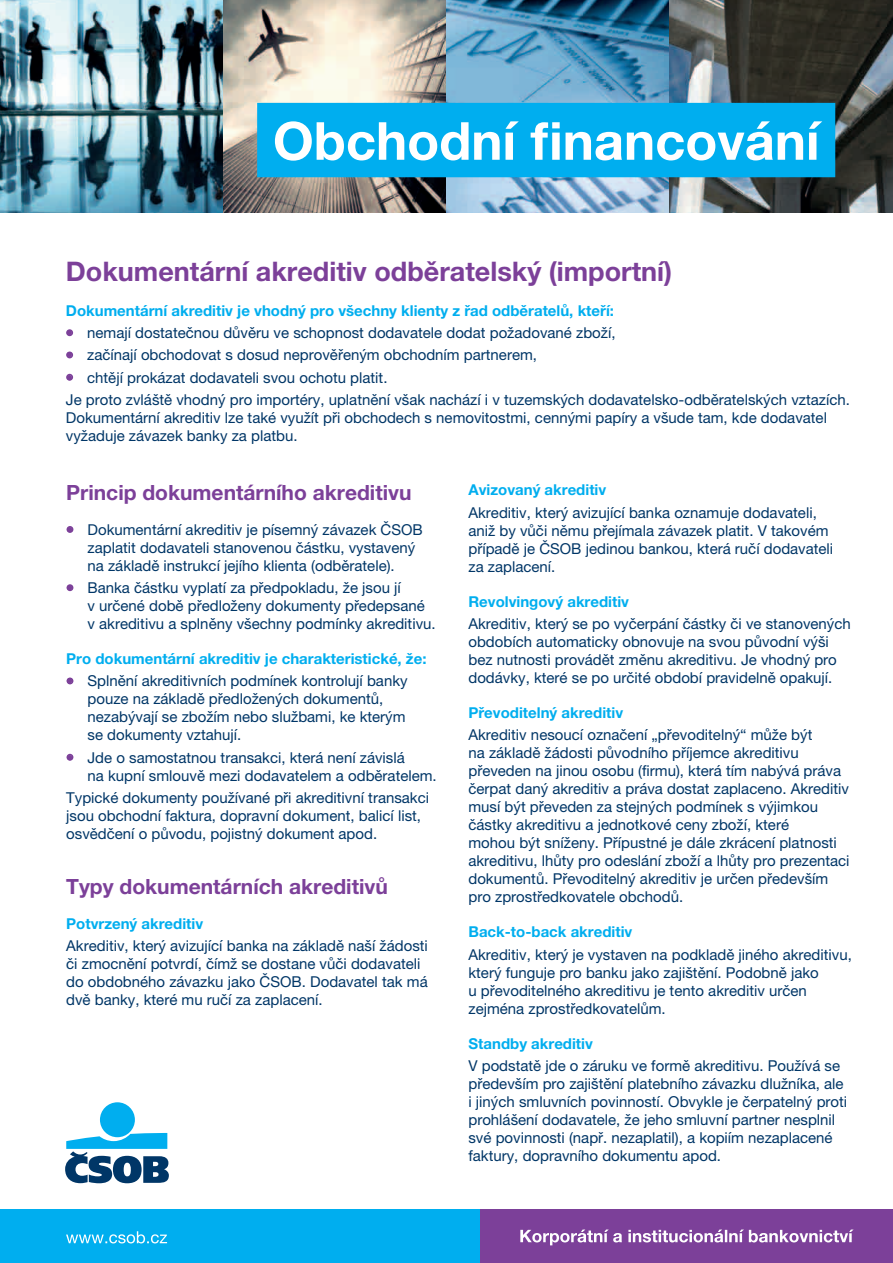
<style>
.page{position:relative;width:893px;height:1263px;background:#fff}
.page>*{position:absolute;margin:0;border:0;box-sizing:border-box;transform-origin:0 0}
.t1{font:700 52.5px "Helvetica Neue LT Pro";color:#fff}
.TF_nadpis_hlavni{font:700 27px "Helvetica Neue LT Pro";color:#7c4099}
.TF_nadpis{font:700 21px "Helvetica Neue LT Pro";color:#7c4099}
.TF_normal_text{font:15px/18px "Helvetica Neue LT Pro";color:#003667}
.TF_odrazky{font:15px/18px "Helvetica Neue LT Pro";color:#003667}
.TF_podnadpis_1{font:700 15px "Helvetica Neue LT Pro";color:#00aeef}
.s1{color:#7c4099}
</style>
<div class="page">
<div style="left:0;top:1209px;width:893px;height:54px;background:#00aeef"></div>
<div style="left:100px;top:1102px;width:35px;height:35px;background:#00aeef;border-radius:50%"></div>
<svg style="left:65px;top:1133px;width:104px;height:50px"></svg>
<svg style="left:66px;top:1231px;width:101px;height:12px"></svg>
<div style="left:480px;top:1209px;width:413px;height:54px;background:#7c4099"></div>
<svg style="left:520px;top:1229px;width:334px;height:16px"></svg>
<img style="left:0;top:0;width:223px;height:213px">
<svg style="left:223px;top:0;width:223px;height:213px;background:#b8afa3"></svg>
<svg style="left:446px;top:0;width:224px;height:213px;background:#669dc1"></svg>
<svg style="left:670px;top:0;width:223px;height:213px;background:#464a48"></svg>
<div style="left:257px;top:103px;width:578px;height:74px;background:#00aeef"></div>
<div style="left:66px;top:329px;width:7px;height:7px;border:2px solid #7c4099;border-radius:50%"></div>
<div style="left:66px;top:352px;width:7px;height:6px;border:2px solid #7c4099;border-radius:50%"></div>
<div style="left:66px;top:374px;width:7px;height:7px;border:2px solid #7c4099;border-radius:50%"></div>
<div style="left:67px;top:526px;width:6px;height:7px;border:2px solid #7c4099;border-radius:50%"></div>
<div style="left:67px;top:584px;width:6px;height:7px;border:2px solid #7c4099;border-radius:50%"></div>
<div style="left:67px;top:677px;width:6px;height:7px;border:2px solid #7c4099;border-radius:50%"></div>
<div style="left:67px;top:754px;width:6px;height:7px;border:2px solid #7c4099;border-radius:50%"></div>
<p class="t1" style="left:273px;top:109px;width:548px">Obchodní financování</p>
<p class="TF_nadpis_hlavni" style="left:66px;top:254px;width:608px">Dokumentární akreditiv odběratelský (importní)</p>
<p class="TF_podnadpis_1" style="left:66px;top:301px;width:550px">Dokumentární akreditiv je vhodný pro všechny klienty z řad odběratelů, kteří:</p>
<p class="TF_odrazky" style="left:66px;top:323px;width:551px"><span class="s1">•</span> nemají dostatečnou důvěru ve schopnost dodavatele dodat požadované zboží,</p>
<p class="TF_odrazky" style="left:66px;top:346px;width:473px"><span class="s1">•</span> začínají obchodovat s dosud neprověřeným obchodním partnerem,</p>
<p class="TF_odrazky" style="left:66px;top:368px;width:323px"><span class="s1">•</span> chtějí prokázat dodavateli svou ochotu platit.</p>
<p class="TF_normal_text" style="left:66px;top:390px;width:785px">Je proto zvláště vhodný pro importéry, uplatnění však nachází i v tuzemských dodavatelsko-odběratelských vztazích.<br>Dokumentární akreditiv lze také využít při obchodech s nemovitostmi, cennými papíry a všude tam, kde dodavatel vyžaduje závazek banky za platbu.</p>
<p class="TF_nadpis" style="left:66px;top:479px;width:347px">Princip dokumentárního akreditivu</p>
<p class="TF_odrazky" style="left:88px;top:520px;width:337px;text-indent:-21px"><span class="s1">•</span> Dokumentární akreditiv je písemný závazek ČSOB zaplatit dodavateli stanovenou částku, vystavený na základě instrukcí jejího klienta (odběratele).</p>
<p class="TF_odrazky" style="left:88px;top:578px;width:350px;text-indent:-21px"><span class="s1">•</span> Banka částku vyplatí za předpokladu, že jsou jí<br>v určené době předloženy dokumenty předepsané v akreditivu a splněny všechny podmínky akreditivu.</p>
<p class="TF_podnadpis_1" style="left:66px;top:649px;width:362px">Pro dokumentární akreditiv je charakteristické, že:</p>
<p class="TF_odrazky" style="left:88px;top:672px;width:322px;text-indent:-21px"><span class="s1">•</span> Splnění akreditivních podmínek kontrolují banky pouze na základě předložených dokumentů, nezabývají se zbožím nebo službami, ke kterým se dokumenty vztahují.</p>
<p class="TF_odrazky" style="left:88px;top:748px;width:351px;text-indent:-21px"><span class="s1">•</span> Jde o samostatnou transakci, která není závislá<br>na kupní smlouvě mezi dodavatelem a odběratelem.</p>
<p class="TF_normal_text" style="left:66px;top:788px;width:364px">Typické dokumenty používané při akreditivní transakci jsou obchodní faktura, dopravní dokument, balicí list, osvědčení o původu, pojistný dokument apod.</p>
<p class="TF_nadpis" style="left:66px;top:873px;width:323px">Typy dokumentárních akreditivů</p>
<p class="TF_podnadpis_1" style="left:66px;top:914px;width:138px">Potvrzený akreditiv</p>
<p class="TF_normal_text" style="left:66px;top:936px;width:363px">Akreditiv, který avizující banka na základě naší žádosti či zmocnění potvrdí, čímž se dostane vůči dodavateli do obdobného závazku jako ČSOB. Dodavatel tak má dvě banky, které mu ručí za zaplacení.</p>
<p class="TF_podnadpis_1" style="left:468px;top:481px;width:139px">Avizovaný akreditiv</p>
<p class="TF_normal_text" style="left:468px;top:503px;width:366px">Akreditiv, který avizující banka oznamuje dodavateli, aniž by vůči němu přejímala závazek platit. V takovém případě je ČSOB jedinou bankou, která ručí dodavateli za zaplacení.</p>
<p class="TF_podnadpis_1" style="left:468px;top:592px;width:162px">Revolvingový akreditiv</p>
<p class="TF_normal_text" style="left:468px;top:614px;width:384px">Akreditiv, který se po vyčerpání částky či ve stanovených obdobích automaticky obnovuje na svou původní výši bez nutnosti provádět změnu akreditivu. Je vhodný pro dodávky, které se po určité období pravidelně opakují.</p>
<p class="TF_podnadpis_1" style="left:468px;top:703px;width:156px">Převoditelný akreditiv</p>
<p class="TF_normal_text" style="left:468px;top:726px;width:383px">Akreditiv nesoucí označení „převoditelný“ může být<br>na základě žádosti původního příjemce akreditivu převeden na jinou osobu (firmu), která tím nabývá práva čerpat daný akreditiv a práva dostat zaplaceno. Akreditiv musí být převeden za stejných podmínek s výjimkou částky akreditivu a jednotkové ceny zboží, které<br>mohou být sníženy. Přípustné je dále zkrácení platnosti akreditivu, lhůty pro odeslání zboží a lhůty pro prezentaci dokumentů. Převoditelný akreditiv je určen především pro zprostředkovatele obchodů.</p>
<p class="TF_podnadpis_1" style="left:468px;top:923px;width:165px">Back-to-back akreditiv</p>
<p class="TF_normal_text" style="left:468px;top:945px;width:385px">Akreditiv, který je vystaven na podkladě jiného akreditivu, který funguje pro banku jako zajištění. Podobně jako<br>u převoditelného akreditivu je tento akreditiv určen zejména zprostředkovatelům.</p>
<p class="TF_podnadpis_1" style="left:468px;top:1034px;width:126px">Standby akreditiv</p>
<p class="TF_normal_text" style="left:468px;top:1056px;width:380px">V podstatě jde o záruku ve formě akreditivu. Používá se především pro zajištění platebního závazku dlužníka, ale i jiných smluvních povinností. Obvykle je čerpatelný proti prohlášení dodavatele, že jeho smluvní partner nesplnil své povinnosti (např. nezaplatil), a kopiím nezaplacené faktury, dopravního dokumentu apod.</p>
</div>
